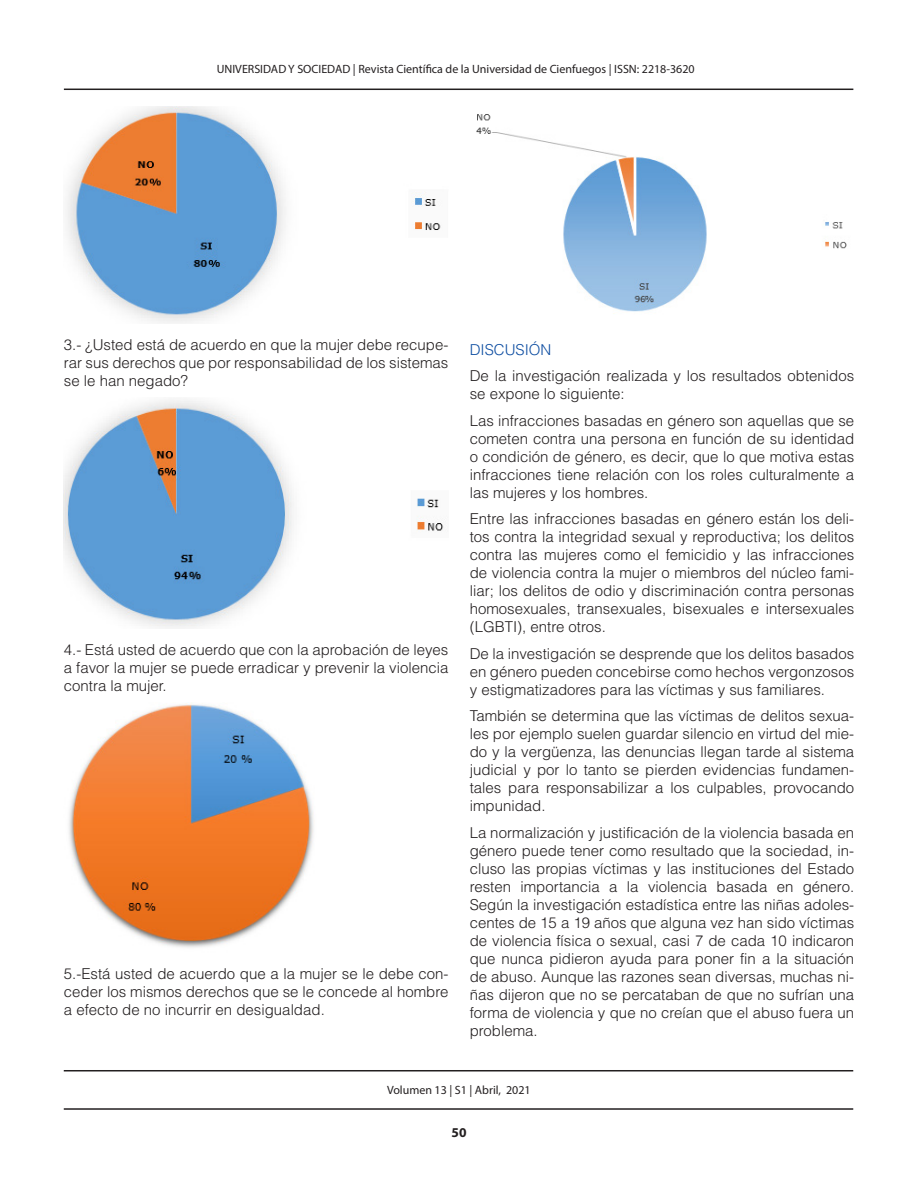
<style>
.page{position:relative;width:918px;height:1188px;background:#fff}
.page>*{position:absolute;margin:0;border:0;box-sizing:border-box;transform-origin:0 0}
.TEXTO{font:300 15px/18px "Helvetica LT Std";color:#231f20;text-align:justify}
.TITULOS_AZUL{font:300 15px "Helvetica LT Std";color:#0d4da1}
.t1{font:700 13.5px "Myriad Pro";color:#231f20}
.t2{font:12px "Myriad Pro";color:#231f20}
</style>
<div class="page">
<hr style="left:64px;top:89px;width:789px;height:1px;background:#231f20">
<hr style="left:64px;top:1108px;width:789px;height:2px;background:#231f20">
<hr style="left:64px;top:1070px;width:789px;height:1px;background:#231f20">
<img style="left:66px;top:106px;width:375px;height:217px">
<img style="left:64px;top:400px;width:380px;height:228px">
<img style="left:69px;top:703px;width:245px;height:245px">
<img style="left:476px;top:114px;width:371px;height:200px">
<p class="t2" style="left:217px;top:61px;width:479px">UNIVERSIDAD Y SOCIEDAD | Revista Científica de la Universidad de Cienfuegos | ISSN: 2218-3620</p>
<p class="TEXTO" style="left:64px;top:335px;width:386px">3.- ¿Usted está de acuerdo en que la mujer debe recupe&shy;rar sus derechos que por responsabilidad de los sistemas se le han negado?</p>
<p class="TEXTO" style="left:64px;top:641px;width:386px">4.- Está usted de acuerdo que con la aprobación de leyes a favor la mujer se puede erradicar y prevenir la violencia contra la mujer.</p>
<p class="TEXTO" style="left:64px;top:964px;width:386px">5.-Está usted de acuerdo que a la mujer se le debe con&shy;ceder los mismos derechos que se le concede al hombre a efecto de no incurrir en desigualdad.</p>
<p class="TITULOS_AZUL" style="left:470px;top:340px;width:83px">DISCUSIÓN</p>
<p class="TEXTO" style="left:470px;top:367px;width:386px">De la investigación realizada y los resultados obtenidos se expone lo siguiente:</p>
<p class="TEXTO" style="left:470px;top:411px;width:386px">Las infracciones basadas en género son aquellas que se cometen contra una persona en función de su identidad o condición de género, es decir, que lo que motiva estas infracciones tiene relación con los roles culturalmente a las mujeres y los hombres.</p>
<p class="TEXTO" style="left:470px;top:510px;width:386px">Entre las infracciones basadas en género están los deli&shy;tos contra la integridad sexual y reproductiva; los delitos contra las mujeres como el femicidio y las infracciones de violencia contra la mujer o miembros del núcleo fami&shy;liar; los delitos de odio y discriminación contra personas homosexuales, transexuales, bisexuales e intersexuales (LGBTI), entre otros.</p>
<p class="TEXTO" style="left:470px;top:644px;width:386px">De la investigación se desprende que los delitos basados en género pueden concebirse como hechos vergonzosos y estigmatizadores para las víctimas y sus familiares.</p>
<p class="TEXTO" style="left:470px;top:707px;width:386px">También se determina que las víctimas de delitos sexua&shy;les por ejemplo suelen guardar silencio en virtud del mie&shy;do y la vergüenza, las denuncias llegan tarde al sistema judicial y por lo tanto se pierden evidencias fundamen&shy;tales para responsabilizar a los culpables, provocando impunidad.</p>
<p class="TEXTO" style="left:470px;top:823px;width:386px">La normalización y justificación de la violencia basada en género puede tener como resultado que la sociedad, in&shy;cluso las propias víctimas y las instituciones del Estado resten importancia a la violencia basada en género.<br>Según la investigación estadística entre las niñas adoles&shy;centes de 15 a 19 años que alguna vez han sido víctimas de violencia física o sexual, casi 7 de cada 10 indicaron que nunca pidieron ayuda para poner fin a la situación de abuso. Aunque las razones sean diversas, muchas ni&shy;ñas dijeron que no se percataban de que no sufrían una forma de violencia y que no creían que el abuso fuera un problema.</p>
<p class="t2" style="left:387px;top:1083px;width:145px">Volumen 13 | S1 | Abril, 2021</p>
<p class="t1" style="left:452px;top:1124px;width:16px">50</p>
</div>
